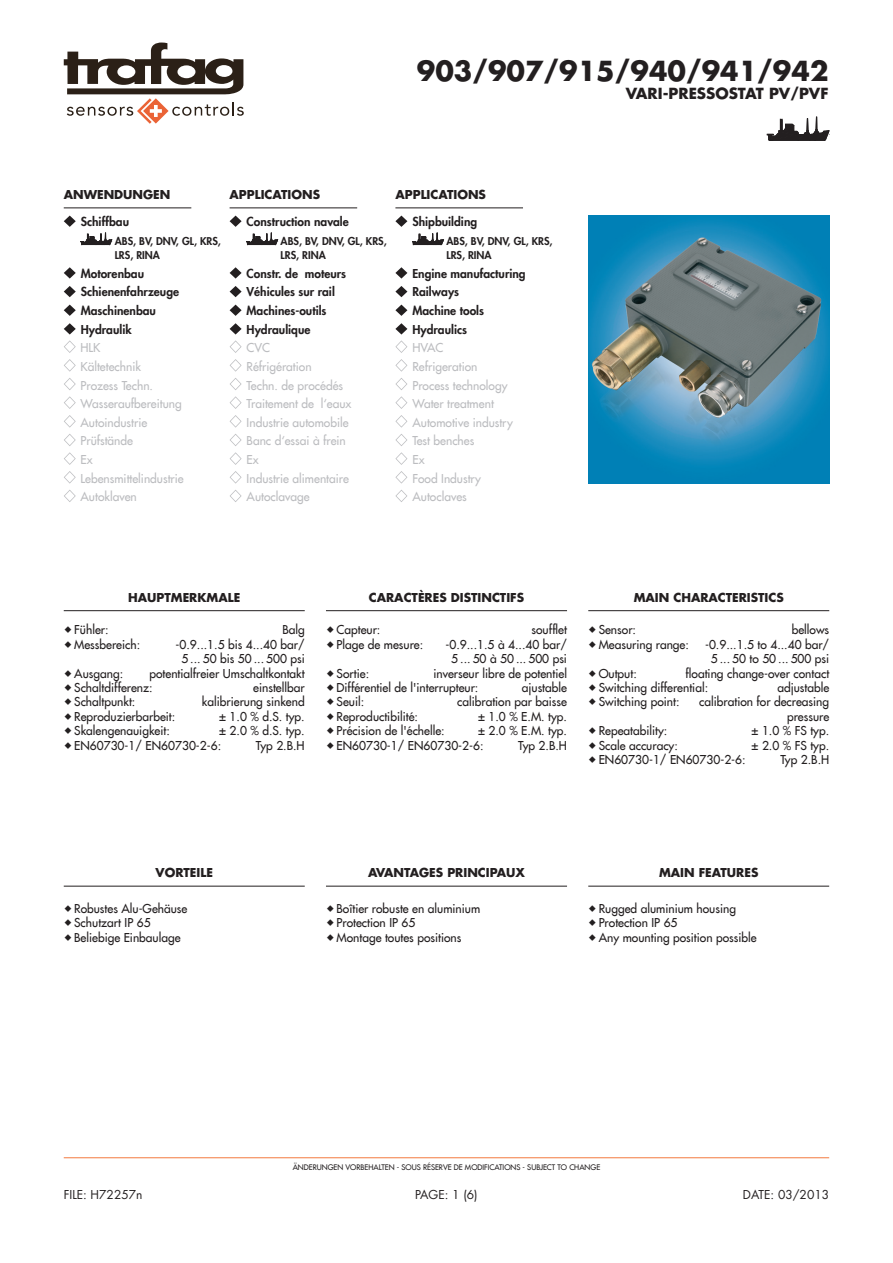
<style>
.page{position:relative;width:893px;height:1263px;background:#fff}
.page>*{position:absolute;margin:0;border:0;box-sizing:border-box;transform-origin:0 0}
.t1{font:700 27px "Futura LT";color:#231f20}
.t2{font:700 15px "Futura LT";color:#231f20}
.t3{font:12px/14.4px "Futura LT";color:#231f20}
.t4{font:12px "Futura LT";color:#bcbdc0}
.t5{font:800 12px "Futura LT";color:#231f20}
.t6{font:700 12px "Futura LT";color:#231f20}
.t7{font:12px "Futura LT";color:#231f20}
.t8{font:800 10.5px "Futura LT";color:#231f20}
.t9{font:7.5px "Futura LT";color:#231f20}
</style>
<div class="page">
<svg style="left:64px;top:43px;width:180px;height:81px"></svg>
<hr style="left:64px;top:1157px;width:765px;height:1px;background:#f4793e">
<hr style="left:230px;top:208px;width:127px;height:1px;background:#231f20">
<hr style="left:395px;top:208px;width:128px;height:1px;background:#231f20">
<hr style="left:64px;top:208px;width:127px;height:1px;background:#231f20">
<hr style="left:64px;top:886px;width:241px;height:1px;background:#231f20">
<hr style="left:326px;top:886px;width:241px;height:1px;background:#231f20">
<hr style="left:588px;top:886px;width:241px;height:1px;background:#231f20">
<hr style="left:64px;top:610px;width:241px;height:1px;background:#231f20">
<hr style="left:326px;top:610px;width:241px;height:1px;background:#231f20">
<hr style="left:588px;top:610px;width:241px;height:1px;background:#231f20">
<svg style="left:64px;top:216px;width:48px;height:29px"></svg>
<svg style="left:230px;top:216px;width:48px;height:29px"></svg>
<svg style="left:395px;top:216px;width:48px;height:29px"></svg>
<svg style="left:64px;top:267px;width:12px;height:31px"></svg>
<svg style="left:230px;top:267px;width:12px;height:31px"></svg>
<svg style="left:395px;top:267px;width:12px;height:31px"></svg>
<svg style="left:64px;top:305px;width:12px;height:197px"></svg>
<svg style="left:230px;top:305px;width:12px;height:197px"></svg>
<svg style="left:395px;top:305px;width:12px;height:197px"></svg>
<hr style="left:769px;top:140px;width:56px;height:1px;background:#231f20">
<svg style="left:767px;top:117px;width:62px;height:23px"></svg>
<img style="left:588px;top:216px;width:241px;height:268px">
<h1 class="t1" style="left:417px;top:53px;width:413px">903/907/915/940/941/942</h1>
<p class="t2" style="left:626px;top:83px;width:204px">VARI-PRESSOSTAT PV/PVF</p>
<p class="t6" style="left:64px;top:187px;width:108px">ANWENDUNGEN</p>
<p class="t6" style="left:230px;top:187px;width:92px">APPLICATIONS</p>
<p class="t6" style="left:395px;top:187px;width:92px">APPLICATIONS</p>
<p class="t5" style="left:81px;top:213px;width:50px">Schiffbau</p>
<p class="t5" style="left:247px;top:213px;width:104px">Construction navale</p>
<p class="t5" style="left:412px;top:213px;width:66px">Shipbuilding</p>
<p class="t8" style="left:115px;top:234px;width:108px">ABS, BV, DNV, GL, KRS,</p>
<p class="t8" style="left:281px;top:234px;width:108px">ABS, BV, DNV, GL, KRS,</p>
<p class="t8" style="left:446px;top:234px;width:108px">ABS, BV, DNV, GL, KRS,</p>
<p class="t8" style="left:115px;top:248px;width:47px">LRS, RINA</p>
<p class="t8" style="left:281px;top:248px;width:47px">LRS, RINA</p>
<p class="t8" style="left:446px;top:248px;width:47px">LRS, RINA</p>
<p class="t5" style="left:81px;top:265px;width:65px">Motorenbau</p>
<p class="t5" style="left:247px;top:265px;width:101px">Constr. de moteurs</p>
<p class="t5" style="left:412px;top:265px;width:115px">Engine manufacturing</p>
<p class="t5" style="left:81px;top:284px;width:100px">Schienenfahrzeuge</p>
<p class="t5" style="left:247px;top:284px;width:90px">Véhicules sur rail</p>
<p class="t5" style="left:412px;top:284px;width:48px">Railways</p>
<p class="t5" style="left:81px;top:302px;width:77px">Maschinenbau</p>
<p class="t5" style="left:247px;top:302px;width:81px">Machines-outils</p>
<p class="t5" style="left:412px;top:302px;width:73px">Machine tools</p>
<p class="t5" style="left:81px;top:321px;width:52px">Hydraulik</p>
<p class="t5" style="left:247px;top:321px;width:65px">Hydraulique</p>
<p class="t5" style="left:412px;top:321px;width:56px">Hydraulics</p>
<p class="t4" style="left:76px;top:340px;width:26px">HL K</p>
<p class="t4" style="left:242px;top:340px;width:7px">CVC</p>
<p class="t4" style="left:407px;top:340px;width:7px">HVAC</p>
<p class="t4" style="left:81px;top:359px;width:62px">Kältetechnik</p>
<p class="t4" style="left:242px;top:359px;width:72px">Réfrigération</p>
<p class="t4" style="left:407px;top:359px;width:72px">Refrigeration</p>
<p class="t4" style="left:81px;top:377px;width:74px">Prozess Techn.</p>
<p class="t4" style="left:242px;top:377px;width:103px">Techn. de procédés</p>
<p class="t4" style="left:412px;top:377px;width:97px">Process technology</p>
<p class="t4" style="left:81px;top:396px;width:103px">Wasseraufbereitung</p>
<p class="t4" style="left:242px;top:396px;width:111px">Traitement de l‘eaux</p>
<p class="t4" style="left:412px;top:396px;width:83px">Water treatment</p>
<p class="t4" style="left:76px;top:415px;width:73px">Autoindustrie</p>
<p class="t4" style="left:242px;top:415px;width:109px">I ndustrie automobile</p>
<p class="t4" style="left:407px;top:415px;width:107px">Automotive industry</p>
<p class="t4" style="left:81px;top:433px;width:54px">Prüfstände</p>
<p class="t4" style="left:242px;top:433px;width:106px">Banc d‘essai à frein</p>
<p class="t4" style="left:407px;top:433px;width:68px">Test benches</p>
<p class="t4" style="left:76px;top:452px;width:18px">E x</p>
<p class="t4" style="left:242px;top:452px;width:19px">E x</p>
<p class="t4" style="left:407px;top:452px;width:19px">E x</p>
<p class="t4" style="left:76px;top:470px;width:109px">Lebensmittelindustrie</p>
<p class="t4" style="left:242px;top:470px;width:109px">I ndustrie alimentaire</p>
<p class="t4" style="left:407px;top:470px;width:75px">Food Industry</p>
<p class="t4" style="left:76px;top:489px;width:63px">Autoklaven</p>
<p class="t4" style="left:242px;top:489px;width:70px">Autoclavage</p>
<p class="t4" style="left:407px;top:489px;width:61px">Autoclaves</p>
<p class="t6" style="left:128px;top:589px;width:114px">HAUPTMERKMALE</p>
<p class="t6" style="left:369px;top:589px;width:157px">CARACTÈRES DISTINCTIFS</p>
<p class="t6" style="left:634px;top:589px;width:152px">MAIN CHARACTERISTICS</p>
<p class="t3" style="left:72px;top:623px;width:38px">Fühler:</p>
<p class="t3" style="left:282px;top:623px;width:24px">Balg</p>
<p class="t3" style="left:72px;top:637px;width:69px">Messbereich:</p>
<p class="t3" style="left:176px;top:637px;width:131px;text-align:center">-0.9...1.5 bis 4...40 bar/<br>5 ... 50 bis 50 ... 500 psi</p>
<p class="t3" style="left:72px;top:666px;width:52px">Ausgang:</p>
<p class="t3" style="left:72px;top:666px;width:234px;text-indent:77px">potentialfreier Umschaltkontakt<br>Schaltdifferenz:</p>
<p class="t3" style="left:253px;top:680px;width:53px">einstellbar</p>
<p class="t3" style="left:74px;top:695px;width:63px">Schaltpunkt:</p>
<p class="t3" style="left:202px;top:695px;width:104px">kalibrierung sinkend</p>
<p class="t3" style="left:72px;top:709px;width:104px">Reproduzierbarbeit:</p>
<p class="t3" style="left:219px;top:709px;width:87px">± 1.0 % d.S. typ.</p>
<p class="t3" style="left:72px;top:723px;width:99px">Skalengenauigkeit:</p>
<p class="t3" style="left:72px;top:723px;width:234px;text-indent:147px">± 2.0 % d.S. typ.<br>EN60730-1/ EN60730-2-6: T</p>
<p class="t3" style="left:260px;top:738px;width:44px">yp 2.B.H</p>
<p class="t3" style="left:335px;top:623px;width:47px">Capteur:</p>
<p class="t3" style="left:532px;top:623px;width:37px">soufflet</p>
<p class="t3" style="left:337px;top:637px;width:88px">Plage de mesure:</p>
<p class="t3" style="left:445px;top:637px;width:123px;text-align:center">-0.9...1.5 à 4...40 bar/<br>5 ... 50 à 50 ... 500 psi</p>
<p class="t3" style="left:335px;top:666px;width:36px">Sortie:</p>
<p class="t3" style="left:335px;top:666px;width:234px;text-indent:99px">inverseur libre de potentiel<br>Différentiel de l'interrupteur:</p>
<p class="t3" style="left:522px;top:680px;width:47px">ajustable</p>
<p class="t3" style="left:337px;top:695px;width:29px">Seuil:</p>
<p class="t3" style="left:457px;top:695px;width:111px">calibration par baisse</p>
<p class="t3" style="left:335px;top:709px;width:85px">Reproductibilité:</p>
<p class="t3" style="left:478px;top:709px;width:90px">± 1.0 % E.M. typ.</p>
<p class="t3" style="left:337px;top:723px;width:110px">Précision de l'échelle:</p>
<p class="t3" style="left:335px;top:723px;width:234px;text-indent:143px">± 2.0 % E.M. typ.<br>EN60730-1/ EN60730-2-6: T</p>
<p class="t3" style="left:523px;top:738px;width:44px">yp 2.B.H</p>
<p class="t3" style="left:597px;top:623px;width:41px">Sensor:</p>
<p class="t3" style="left:792px;top:623px;width:39px">bellows</p>
<p class="t3" style="left:597px;top:637px;width:94px">Measuring range:</p>
<p class="t3" style="left:705px;top:637px;width:126px;text-align:center">-0.9...1.5 to 4...40 bar/<br>5 ... 50 to 50 ... 500 psi</p>
<p class="t3" style="left:597px;top:666px;width:41px">Output:</p>
<p class="t3" style="left:597px;top:666px;width:234px;text-indent:89px">floating change-over contact<br>Switching differential:</p>
<p class="t3" style="left:777px;top:680px;width:53px">adjustable</p>
<p class="t3" style="left:597px;top:695px;width:84px">Switching point:</p>
<p class="t3" style="left:699px;top:695px;width:131px;text-align:right">calibration for decreasing pressure</p>
<p class="t3" style="left:597px;top:723px;width:72px">Repeatability:</p>
<p class="t3" style="left:752px;top:723px;width:79px">± 1.0 % FS typ.</p>
<p class="t3" style="left:597px;top:738px;width:83px">Scale accuracy:</p>
<p class="t3" style="left:597px;top:738px;width:234px;text-indent:155px">± 2.0 % FS typ.<br>EN60730-1/ EN60730-2-6: T</p>
<p class="t3" style="left:785px;top:752px;width:44px">yp 2.B.H</p>
<p class="t6" style="left:156px;top:865px;width:59px">VORTEILE</p>
<p class="t6" style="left:368px;top:865px;width:158px">AVANTAGES PRINCIPAUX</p>
<p class="t6" style="left:659px;top:865px;width:101px">MAIN FEATURES</p>
<p class="t3" style="left:72px;top:901px;width:117px">Robustes Alu-Gehäuse<br>Schutzart IP 65<br>Beliebige Einbaulage</p>
<p class="t3" style="left:335px;top:901px;width:147px">Boîtier robuste en aluminium<br>Protection IP 65<br>Montage toutes positions</p>
<p class="t3" style="left:597px;top:901px;width:161px">Rugged aluminium housing<br>Protection IP 65<br>Any mounting position possible</p>
<p class="t9" style="left:293px;top:1163px;width:309px">änderungen vorbehalten - sous réserve de modifications - Subject to change</p>
<p class="t7" style="left:64px;top:1187px;width:80px">FILE: H72257N</p>
<p class="t7" style="left:415px;top:1187px;width:64px">PAGE: 1 (6)</p>
<p class="t7" style="left:743px;top:1187px;width:88px">DATE: 03/2013</p>
</div>
